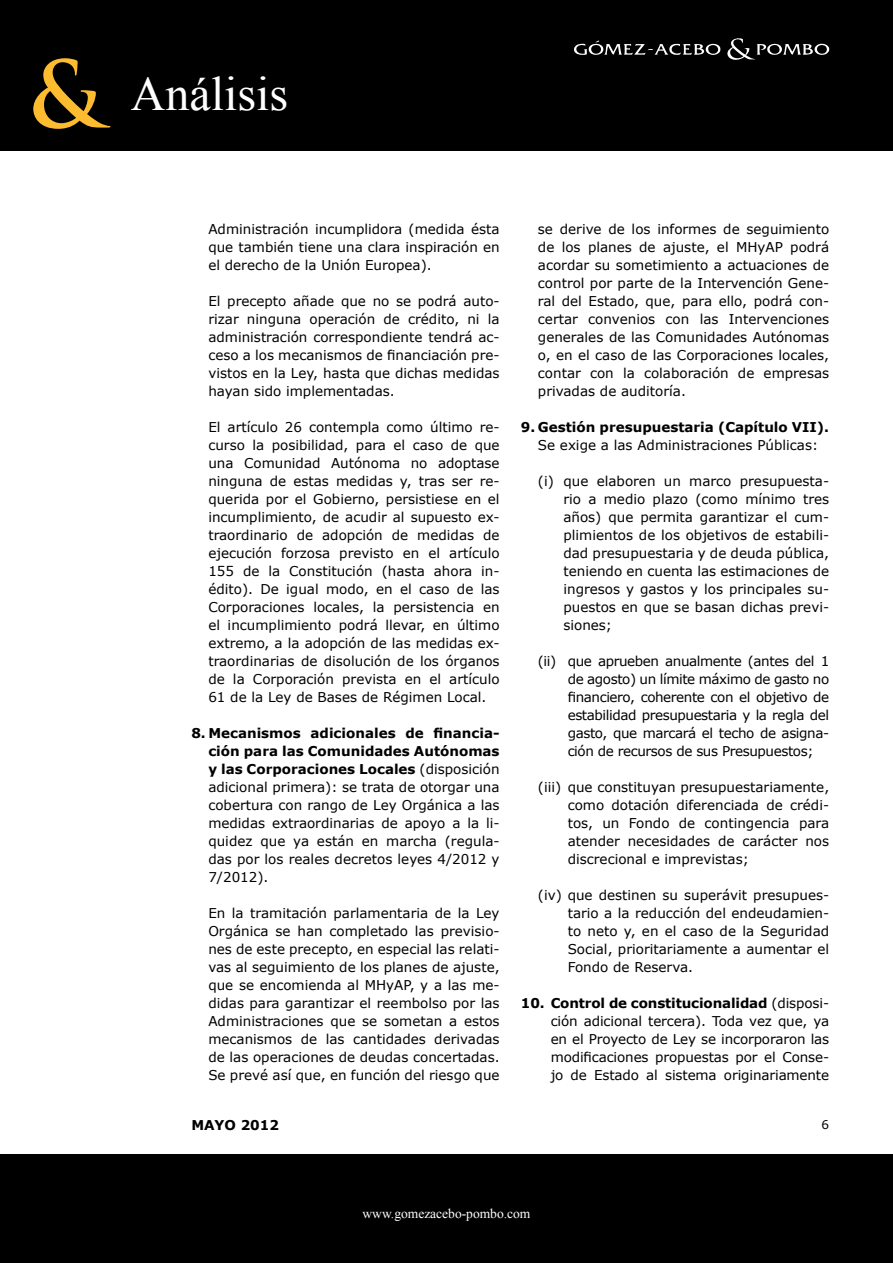
<style>
.page{position:relative;width:893px;height:1263px;background:#fff}
.page>*{position:absolute;margin:0;border:0;box-sizing:border-box;transform-origin:0 0}
.t1{font:700 90px "Trajan Pro";color:#fdbb30}
.t2{font:48px "Times New Roman";color:#fff}
.t3{font:13.5px/18px "Verdana";color:#000;text-align:justify}
.t4{font:700 13.5px "Verdana";color:#000}
.t5{font:13.5px "Times New Roman";color:#fff}
.t6{font:12px "Verdana";color:#000}
.s1{font-weight:700}
</style>
<div class="page">
<div style="left:0;top:0;width:893px;height:151px;background:#000"></div>
<div style="left:0;top:1154px;width:893px;height:109px;background:#000"></div>
<svg style="left:727px;top:38px;width:102px;height:22px"></svg>
<svg style="left:574px;top:41px;width:147px;height:14px"></svg>
<h1 class="t1" style="left:28px;top:39px;width:76px">&amp;</h1>
<h2 class="t2" style="left:131px;top:62px;width:159px">Análisis</h2>
<p class="t3" style="left:208px;top:220px;width:293px">Administración incumplidora (medida ésta que también tiene una clara inspiración en el derecho de la Unión Europea).</p>
<p class="t3" style="left:208px;top:292px;width:293px">El precepto añade que no se podrá auto&shy;rizar ninguna operación de crédito, ni la administración correspondiente tendrá ac&shy;ceso a los mecanismos de financiación pre&shy;vistos en la Ley, hasta que dichas medidas hayan sido implementadas.</p>
<p class="t3" style="left:208px;top:418px;width:293px">El artículo 26 contempla como último re&shy;curso la posibilidad, para el caso de que una Comunidad Autónoma no adoptase ninguna de estas medidas y, tras ser re&shy;querida por el Gobierno, persistiese en el incumplimiento, de acudir al supuesto ex&shy;traordinario de adopción de medidas de ejecución forzosa previsto en el artículo 155 de la Constitución (hasta ahora in&shy;édito). De igual modo, en el caso de las Corporaciones locales, la persistencia en el incumplimiento podrá llevar, en último extremo, a la adopción de las medidas ex&shy;traordinarias de disolución de los órganos de la Corporación prevista en el artículo 61 de la Ley de Bases de Régimen Local.</p>
<p class="t3" style="left:208px;top:724px;width:293px;text-indent:-17px"><span class="s1">8. Mecanismos adicionales de financia&shy;ción para las Comunidades Autónomas y las Corporaciones Locales</span> (disposición adicional primera): se trata de otorgar una cobertura con rango de Ley Orgánica a las medidas extraordinarias de apoyo a la li&shy;quidez que ya están en marcha (regula&shy;das por los reales decretos leyes 4/2012 y 7/2012).</p>
<p class="t3" style="left:208px;top:904px;width:293px">En la tramitación parlamentaria de la Ley Orgánica se han completado las previsio&shy;nes de este precepto, en especial las relati&shy;vas al seguimiento de los planes de ajuste, que se encomienda al MHyAP, y a las me&shy;didas para garantizar el reembolso por las Administraciones que se sometan a estos mecanismos de las cantidades derivadas de las operaciones de deudas concertadas.<br>Se prevé así que, en función del riesgo que</p>
<p class="t4" style="left:191px;top:1115px;width:89px">MAYO 2012</p>
<p class="t3" style="left:538px;top:220px;width:293px">se derive de los informes de seguimiento de los planes de ajuste, el MHyAP podrá acordar su sometimiento a actuaciones de control por parte de la Intervención Gene&shy;ral del Estado, que, para ello, podrá con&shy;certar convenios con las Intervenciones generales de las Comunidades Autónomas o, en el caso de las Corporaciones locales, contar con la colaboración de empresas privadas de auditoría.</p>
<p class="t4" style="left:521px;top:417px;width:310px">9. Gestión presupuestaria (Capítulo VII).</p>
<p class="t3" style="left:538px;top:436px;width:282px">Se exige a las Administraciones Públicas:</p>
<p class="t3" style="left:563px;top:472px;width:267px;text-indent:-26px">(i) que elaboren un marco presupuesta&shy;rio a medio plazo (como mínimo tres años) que permita garantizar el cum&shy;plimientos de los objetivos de estabili&shy;dad presupuestaria y de deuda pública, teniendo en cuenta las estimaciones de ingresos y gastos y los principales su&shy;puestos en que se basan dichas previ&shy;siones;</p>
<p class="t3" style="left:568px;top:652px;width:263px;text-indent:-30px">(ii) que aprueben anualmente (antes del 1 de agosto) un límite máximo de gasto no financiero, coherente con el objetivo de estabilidad presupuestaria y la regla del gasto, que marcará el techo de asigna&shy;ción de recursos de sus Presupuestos;</p>
<p class="t3" style="left:568px;top:778px;width:263px;text-indent:-30px">(iii) que constituyan presupuestariamente, como dotación diferenciada de crédi&shy;tos, un Fondo de contingencia para atender necesidades de carácter nos discrecional e imprevistas;</p>
<p class="t3" style="left:568px;top:886px;width:263px;text-indent:-30px">(iv) que destinen su superávit presupues&shy;tario a la reducción del endeudamien&shy;to neto y, en el caso de la Seguridad Social, prioritariamente a aumentar el Fondo de Reserva.</p>
<p class="t3" style="left:551px;top:994px;width:280px;text-indent:-30px"><span class="s1">10. Control de constitucionalidad</span> (disposi&shy;ción adicional tercera). Toda vez que, ya en el Proyecto de Ley se incorporaron las modificaciones propuestas por el Conse&shy;jo de Estado al sistema originariamente</p>
<p class="t6" style="left:822px;top:1117px;width:9px">6</p>
<p class="t5" style="left:363px;top:1204px;width:169px">www.gomezacebo-pombo.com</p>
</div>
